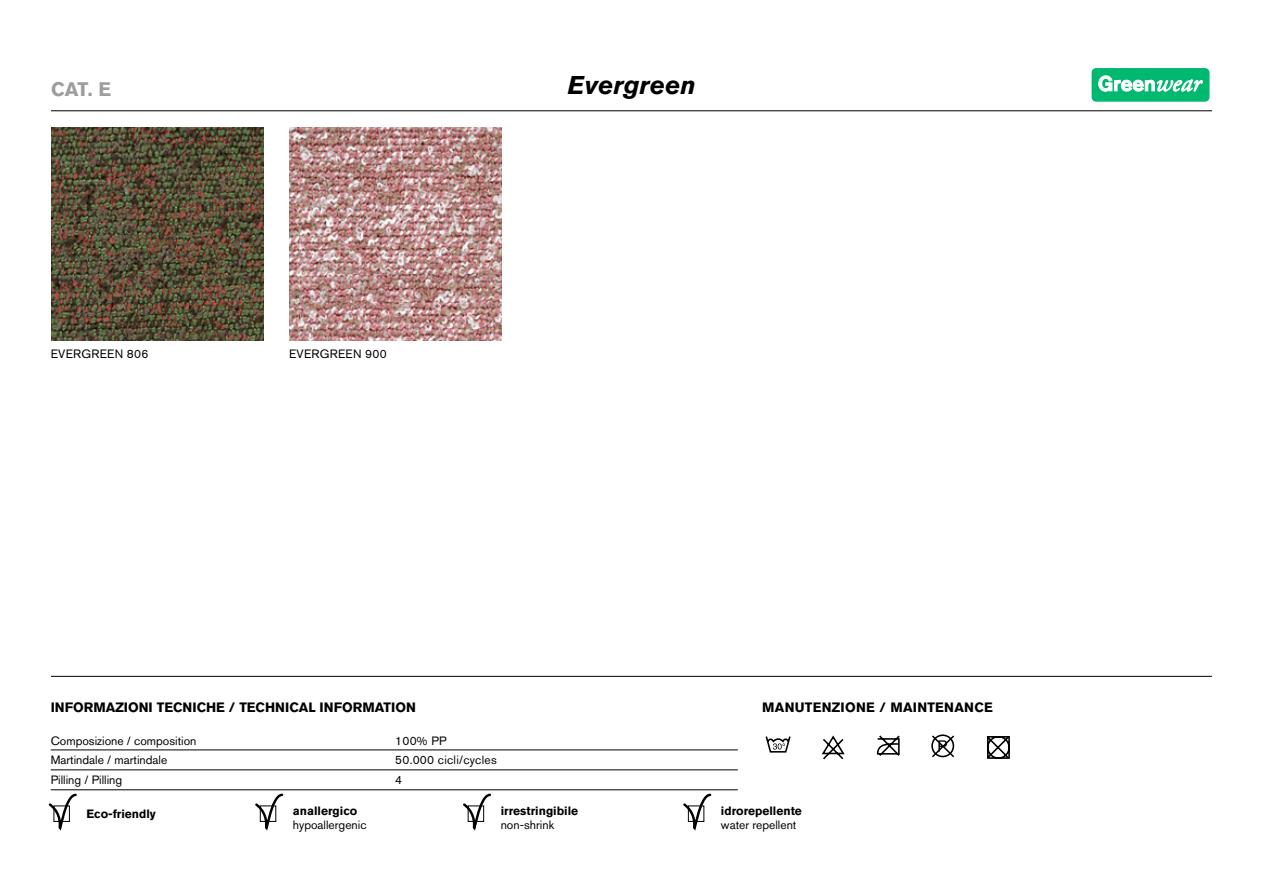
<style>
.page{position:relative;width:1263px;height:893px;background:#fff}
.page>*{position:absolute;margin:0;border:0;box-sizing:border-box;transform-origin:0 0}
.t1{font:italic 700 25.5px "Akzidenz Grotesk BQ";color:#000}
.t2{font:700 19.5px "Akzidenz Grotesk BQ";color:#9d9d9c}
.t3{font:700 13.5px "Akzidenz Grotesk BQ";color:#000}
.t4{font:700 13.5px "Akzidenz Grotesk BQ";letter-spacing:.02em;color:#000}
.t5{font:12px/19.5px "Akzidenz Grotesk BQ";color:#000}
.t6{font:700 12px "Akzidenz Grotesk BQ";color:#000}
.t7{font:12px/19.5px "Akzidenz Grotesk BQ";letter-spacing:.02em;color:#000}
</style>
<div class="page">
<img style="left:51px;top:128px;width:213px;height:212px">
<img style="left:289px;top:128px;width:213px;height:212px">
<hr style="left:51px;top:676px;width:1161px;height:1px;background:#000">
<hr style="left:51px;top:111px;width:1161px;height:1px;background:#000">
<hr style="left:51px;top:750px;width:687px;height:1px;background:#000">
<hr style="left:51px;top:770px;width:687px;height:1px;background:#000">
<hr style="left:51px;top:789px;width:687px;height:1px;background:#000">
<svg style="left:987px;top:736px;width:23px;height:23px"></svg>
<svg style="left:821px;top:735px;width:24px;height:25px"></svg>
<svg style="left:255px;top:793px;width:29px;height:38px"></svg>
<svg style="left:463px;top:793px;width:28px;height:38px"></svg>
<svg style="left:48px;top:793px;width:29px;height:38px"></svg>
<svg style="left:683px;top:793px;width:29px;height:38px"></svg>
<svg style="left:765px;top:736px;width:26px;height:17px"></svg>
<svg style="left:876px;top:735px;width:24px;height:21px"></svg>
<svg style="left:931px;top:734px;width:24px;height:24px"></svg>
<div style="left:1090px;top:67px;width:121px;height:36px;background:#00b86f;border-radius:6px"></div>
<div style="left:1089px;top:66px;width:123px;height:38px;border:2px solid #fff;border-radius:6px"></div>
<svg style="left:1098px;top:76px;width:104px;height:15px"></svg>
<h2 class="t2" style="left:51px;top:78px;width:61px">CAT. E</h2>
<h1 class="t1" style="left:568px;top:69px;width:130px">Evergreen</h1>
<p class="t7" style="left:51px;top:344px;width:99px">EVERGREEN 806</p>
<p class="t7" style="left:289px;top:344px;width:99px">EVERGREEN 900</p>
<p class="t3" style="left:51px;top:699px;width:367px">INFORMAZIONI TECNICHE / TECHNICAL INFORMATION</p>
<p class="t5" style="left:51px;top:731px;width:147px">Composizione / composition<br>Martindale / martindale<br>Pilling / Pilling</p>
<p class="t7" style="left:395px;top:731px;width:103px">100% PP<br>50.000 cicli/cycles<br>4</p>
<p class="t6" style="left:293px;top:804px;width:66px">anallergico</p>
<p class="t5" style="left:293px;top:815px;width:75px">hypoallergenic</p>
<p class="t4" style="left:762px;top:699px;width:232px">MANUTENZIONE / MAINTENANCE</p>
<p class="t6" style="left:86px;top:807px;width:71px">Eco-friendly</p>
<p class="t6" style="left:721px;top:804px;width:82px">idrorepellente</p>
<p class="t5" style="left:721px;top:815px;width:77px">water repellent</p>
<p class="t6" style="left:501px;top:804px;width:79px">irrestringibile</p>
<p class="t5" style="left:501px;top:815px;width:55px">non-shrink</p>
</div>
